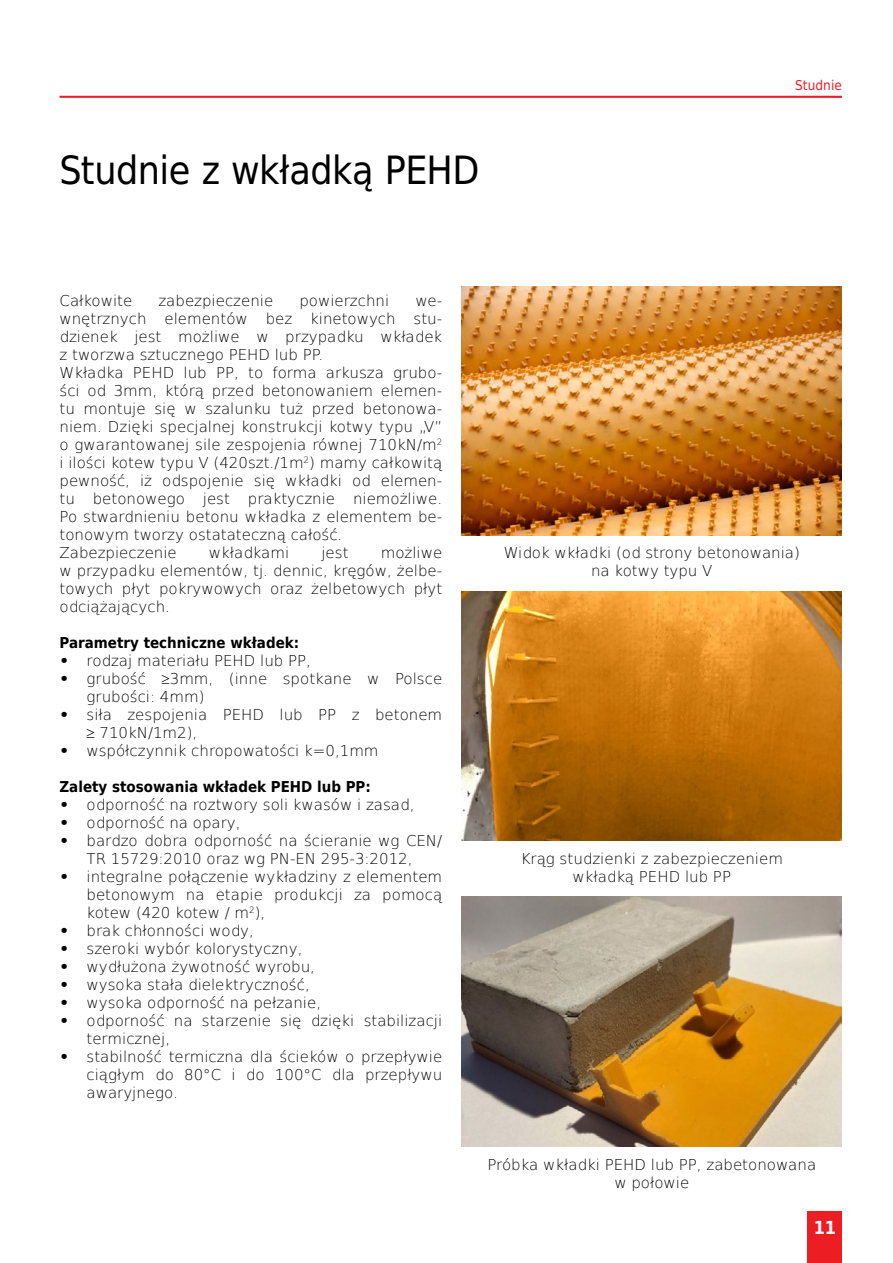
<style>
.page{position:relative;width:893px;height:1263px;background:#fff}
.page>*{position:absolute;margin:0;border:0;box-sizing:border-box;transform-origin:0 0}
.t1{font:39px "DejaVu Sans Condensed";letter-spacing:-.015em;color:#000}
.t2{font:700 18px "DejaVu Sans Condensed";color:#fff}
.t3{font:200 15px/18px "DejaVu Sans";color:#000}
.t4{font:700 15px "DejaVu Sans Condensed";color:#000}
.t5{font:13.5px "DejaVu Sans Condensed";letter-spacing:.005em;color:#ed1d24}
.s1{font-weight:700}
</style>
<div class="page">
<img style="left:462px;top:287px;width:380px;height:249px">
<img style="left:462px;top:591px;width:380px;height:249px">
<img style="left:462px;top:897px;width:380px;height:249px">
<div style="left:808px;top:1212px;width:34px;height:51px;background:#ed1d24"></div>
<hr style="left:60px;top:96px;width:782px;height:2px;background:#ed1d24">
<h1 class="t1" style="left:60px;top:139px;width:421px">Studnie z wkładką PEHD</h1>
<p class="t5" style="left:795px;top:75px;width:48px">Studnie</p>
<p class="t3" style="left:60px;top:291px;width:74px">Całkowite</p>
<p class="t3" style="left:158px;top:291px;width:116px">zabezpieczenie</p>
<p class="t3" style="left:299px;top:291px;width:91px">powierzchni</p>
<p class="t3" style="left:60px;top:291px;width:384px;text-indent:356px">we&shy;wnętrznych elementów bez kinetowych stu&shy;dzienek jest możliwe w przypadku wkładek z tworzwa sztucznego PEHD lub PP.<br>Wkładka PEHD lub PP, to forma arkusza grubo&shy;ści od 3mm, którą przed betonowaniem elemen&shy;tu montuje się w szalunku tuż przed betonowa&shy;niem. Dzięki specjalnej konstrukcji kotwy typu „V” o gwarantowanej sile zespojenia równej 710kN/m<sup>2 </sup>i ilości kotew typu V (420szt./1m<sup>2</sup>) mamy całkowitą pewność, iż odspojenie się wkładki od elemen&shy;tu betonowego jest praktycznie niemożliwe.<br>Po stwardnieniu betonu wkładka z elementem be&shy;tonowym tworzy ostatateczną całość.<br>Zabezpieczenie</p>
<p class="t3" style="left:60px;top:543px;width:384px;text-align:justify;text-indent:321px">możliwe w przypadku elementów, tj. dennic, kręgów, żelbe&shy;towych płyt pokrywowych oraz żelbetowych płyt odciążających.</p>
<p class="t4" style="left:60px;top:630px;width:241px">Parametry techniczne wkładek:</p>
<p class="t3" style="left:60px;top:651px;width:253px"><span class="s1">•</span> rodzaj materiału PEHD lub PP,</p>
<p class="t3" style="left:87px;top:669px;width:357px;text-indent:-27px"><span class="s1">•</span> grubość ≥3mm, (inne spotkane w Polsce grubości: 4mm)</p>
<p class="t3" style="left:87px;top:705px;width:357px;text-indent:-27px"><span class="s1">•</span> siła zespojenia PEHD lub PP z betonem ≥ 710kN/1m2),</p>
<p class="t3" style="left:60px;top:741px;width:321px"><span class="s1">•</span> współczynnik chropowatości k=0,1mm</p>
<p class="t4" style="left:60px;top:774px;width:313px">Zalety stosowania wkładek PEHD lub PP:</p>
<p class="t3" style="left:60px;top:795px;width:356px"><span class="s1">•</span> odporność na roztwory soli kwasów i zasad,</p>
<p class="t3" style="left:60px;top:813px;width:183px"><span class="s1">•</span> odporność na opary,</p>
<p class="t3" style="left:60px;top:831px;width:384px;text-align:center"><span class="s1">•</span> bardzo dobra odporność na ścieranie wg CEN/<br>TR 15729:2010 oraz wg PN-EN 295-3:2012,</p>
<p class="t3" style="left:87px;top:867px;width:357px;text-align:justify;text-indent:-27px"><span class="s1">•</span> integralne połączenie wykładziny z elementem betonowym na etapie produkcji za pomocą kotew (420 kotew / m<sup>2</sup>),</p>
<p class="t3" style="left:60px;top:921px;width:196px"><span class="s1">•</span> brak chłonności wody,</p>
<p class="t3" style="left:60px;top:939px;width:244px"><span class="s1">•</span> szeroki wybór kolorystyczny,</p>
<p class="t3" style="left:60px;top:957px;width:257px"><span class="s1">•</span> wydłużona żywotność wyrobu,</p>
<p class="t3" style="left:60px;top:975px;width:252px"><span class="s1">•</span> wysoka stała dielektryczność,</p>
<p class="t3" style="left:60px;top:993px;width:263px"><span class="s1">•</span> wysoka odporność na pełzanie,</p>
<p class="t3" style="left:87px;top:1011px;width:357px;text-indent:-27px"><span class="s1">•</span> odporność na starzenie się dzięki stabilizacji termicznej,</p>
<p class="t3" style="left:87px;top:1047px;width:357px;text-align:justify;text-indent:-27px"><span class="s1">•</span> stabilność termiczna dla ścieków o przepływie ciągłym do 80°C i do 100°C dla przepływu awaryjnego.</p>
<p class="t3" style="left:209px;top:543px;width:82px">wkładkami</p>
<p class="t3" style="left:321px;top:543px;width:29px">jest</p>
<p class="t3" style="left:504px;top:543px;width:298px;text-align:center">Widok wkładki (od strony betonowania) na kotwy typu V</p>
<p class="t3" style="left:521px;top:849px;width:264px;text-align:center">Krąg studzienki z zabezpieczeniem wkładką PEHD lub PP</p>
<p class="t3" style="left:487px;top:1155px;width:330px;text-align:center">Próbka wkładki PEHD lub PP, zabetonowana w połowie</p>
<p class="t2" style="left:814px;top:1213px;width:24px">11</p>
</div>
